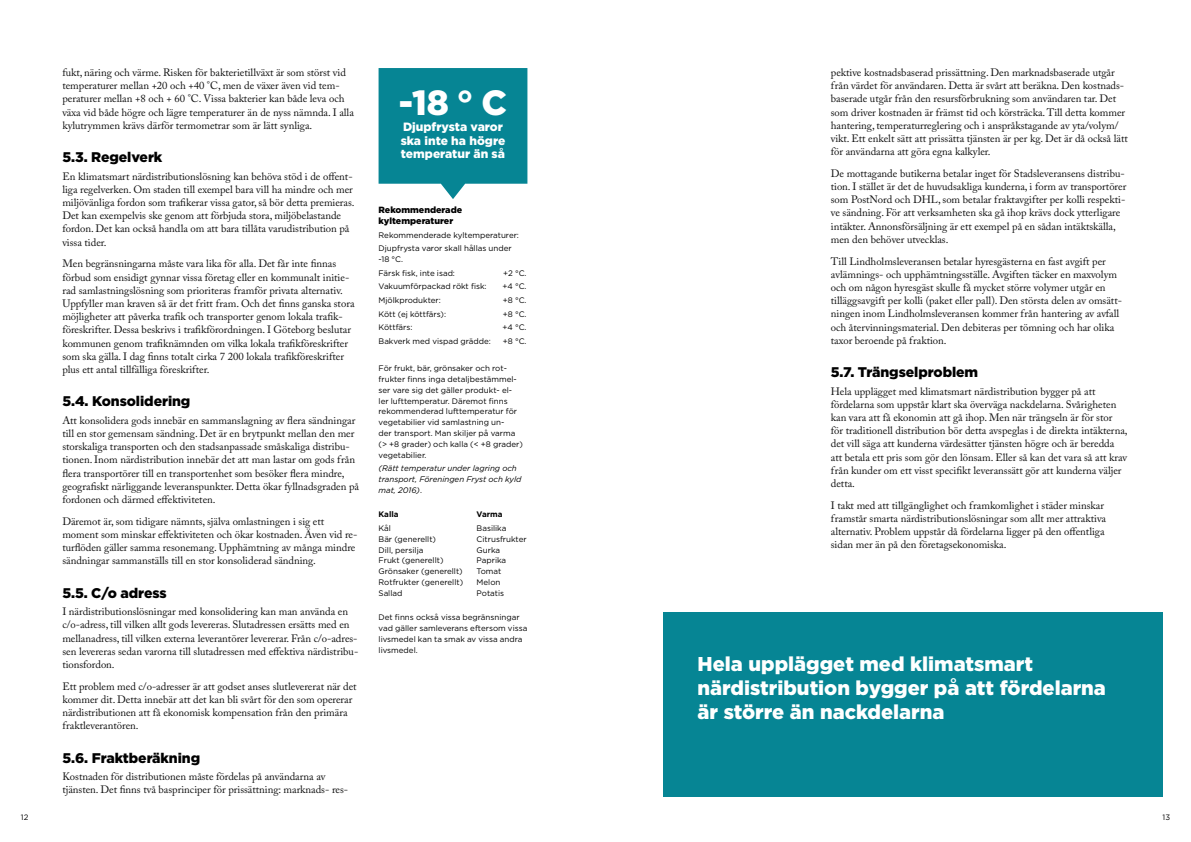
<style>
.page{position:relative;width:1191px;height:842px;background:#fff}
.page>*{position:absolute;margin:0;border:0;box-sizing:border-box;transform-origin:0 0}
.t1{font:900 35px "Gotham";color:#fff}
.t2{font:900 20px/24px "Gotham";color:#fff}
.Rubrik_4{font:900 14px "Gotham";letter-spacing:-.005em;color:#000}
.t3{font:900 12px/13.5px "Gotham";color:#fff}
.Brödtext{font:10.7px/13.2px "Adobe Caslon Pro";letter-spacing:-.005em;color:#0f0f0f}
.Gotham_Black{font:900 9px/10.8px "Gotham";color:#000}
.Gotham_Book{font:8px/10.8px "Gotham";color:#000}
.Gotham_Book-2{font:italic 8px/10.8px "Gotham";color:#000}
.Gotham_Book-3{font:700 8px "Gotham";color:#000}
.t4{font:7.8px "Gotham";color:#000}
.s1{font-style:normal}
</style>
<div class="page">
<div style="left:663px;top:612px;width:499px;height:185px;background:#068594"></div>
<svg style="left:378px;top:68px;width:149px;height:131px;background:#21929f"></svg>
<p class="Brödtext" style="left:62px;top:66px;width:293px">fukt, näring och värme. Risken för bakterietillväxt är som störst vid temperaturer mellan +20 och +40 °C, men de växer även vid tem&shy;peraturer mellan +8 och + 60 °C. Vissa bakterier kan både leva och växa vid både högre och lägre temperaturer än de nyss nämnda. I alla kylutrymmen krävs därför termometrar som är lätt synliga.</p>
<h4 class="Rubrik_4" style="left:62px;top:148px;width:102px">5.3. Regelverk</h4>
<p class="Brödtext" style="left:62px;top:169px;width:294px">En klimatsmart närdistributionslösning kan behöva stöd i de offent&shy;liga regelverken. Om staden till exempel bara vill ha mindre och mer miljövänliga fordon som trafikerar vissa gator, så bör detta premieras.<br>Det kan exempelvis ske genom att förbjuda stora, miljöbelastande fordon. Det kan också handla om att bara tillåta varudistribution på vissa tider.</p>
<p class="Brödtext" style="left:62px;top:257px;width:294px">Men begränsningarna måste vara lika för alla. Det får inte finnas förbud som ensidigt gynnar vissa företag eller en kommunalt initie&shy;rad samlastningslösning som prioriteras framför privata alternativ.<br>Uppfyller man kraven så är det fritt fram. Och det finns ganska stora möjligheter att påverka trafik och transporter genom lokala trafik&shy;föreskrifter. Dessa beskrivs i trafikförordningen. I Göteborg beslutar kommunen genom trafiknämnden om vilka lokala trafikföreskrifter som ska gälla. I dag finns totalt cirka 7 200 lokala trafikföreskrifter plus ett antal tillfälliga föreskrifter.</p>
<h4 class="Rubrik_4" style="left:62px;top:392px;width:130px">5.4. Konsolidering</h4>
<p class="Brödtext" style="left:62px;top:413px;width:298px">Att konsolidera gods innebär en sammanslagning av flera sändningar till en stor gemensam sändning. Det är en brytpunkt mellan den mer storskaliga transporten och den stadsanpassade småskaliga distribu&shy;tionen. Inom närdistribution innebär det att man lastar om gods från flera transportörer till en transportenhet som besöker flera mindre, geografiskt närliggande leveranspunkter. Detta ökar fyllnadsgraden på fordonen och därmed effektiviteten.</p>
<p class="Brödtext" style="left:62px;top:514px;width:296px">Däremot är, som tidigare nämnts, själva omlastningen i sig ett moment som minskar effektiviteten och ökar kostnaden. Även vid re&shy;turflöden gäller samma resonemang. Upphämtning av många mindre sändningar sammanställs till en stor konsoliderad sändning.</p>
<h4 class="Rubrik_4" style="left:62px;top:583px;width:106px">5.5. C/o adress</h4>
<p class="Brödtext" style="left:62px;top:605px;width:297px">I närdistributionslösningar med konsolidering kan man använda en c/o-adress, till vilken allt gods levereras. Slutadressen ersätts med en mellanadress, till vilken externa leverantörer levererar. Från c/o-adres&shy;sen levereras sedan varorna till slutadressen med effektiva närdistribu&shy;tionsfordon.</p>
<p class="Brödtext" style="left:62px;top:679px;width:296px">Ett problem med c/o-adresser är att godset anses slutlevererat när det kommer dit. Detta innebär att det kan bli svårt för den som opererar närdistributionen att få ekonomisk kompensation från den primära fraktleverantören.</p>
<h4 class="Rubrik_4" style="left:62px;top:748px;width:139px">5.6. Fraktberäkning</h4>
<p class="Brödtext" style="left:62px;top:770px;width:287px">Kostnaden för distributionen måste fördelas på användarna av tjänsten. Det finns två basprinciper för prissättning: marknads- res-</p>
<p class="t1" style="left:399px;top:79px;width:110px">-18 ° C</p>
<p class="t3" style="left:401px;top:120px;width:106px">Djupfrysta varor ska inte ha högre temperatur än så</p>
<p class="Gotham_Black" style="left:378px;top:205px;width:85px">Rekommenderade kyltemperaturer</p>
<p class="Gotham_Book" style="left:378px;top:229px;width:142px">Rekommenderade kyltemperaturer:</p>
<p class="Gotham_Book" style="left:378px;top:243px;width:135px">Djupfrysta varor skall hållas under -18 °C.</p>
<p class="Gotham_Book" style="left:378px;top:267px;width:78px">Färsk fisk, inte isad:</p>
<p class="Gotham_Book" style="left:503px;top:267px;width:25px">+2 °C.</p>
<p class="Gotham_Book" style="left:378px;top:281px;width:110px">Vakuumförpackad rökt fisk:</p>
<p class="Gotham_Book" style="left:502px;top:281px;width:26px">+4 °C.</p>
<p class="Gotham_Book" style="left:378px;top:295px;width:64px">Mjölkprodukter:</p>
<p class="Gotham_Book" style="left:503px;top:295px;width:25px">+8 °C.</p>
<p class="Gotham_Book" style="left:378px;top:308px;width:69px">Kött (ej köttfärs):</p>
<p class="Gotham_Book" style="left:503px;top:308px;width:25px">+8 °C.</p>
<p class="Gotham_Book" style="left:378px;top:322px;width:35px">Köttfärs:</p>
<p class="Gotham_Book" style="left:502px;top:322px;width:26px">+4 °C.</p>
<p class="Gotham_Book" style="left:378px;top:335px;width:114px">Bakverk med vispad grädde:</p>
<p class="Gotham_Book" style="left:503px;top:335px;width:25px">+8 °C.</p>
<p class="Gotham_Book" style="left:378px;top:363px;width:146px">För frukt, bär, grönsaker och rot&shy;frukter finns inga detaljbestämmel&shy;ser vare sig det gäller produkt- el&shy;ler lufttemperatur. Däremot finns rekommenderad lufttemperatur för vegetabilier vid samlastning un-<br>der transport. Man skiljer på varma (&gt; +8 grader) och kalla (&lt; +8 grader) vegetabilier.</p>
<p class="Gotham_Book-2" style="left:378px;top:463px;width:144px">(Rätt temperatur under lagring och transport, Föreningen Fryst och kyld mat, 2016)<span class="s1">.</span></p>
<p class="Gotham_Book-3" style="left:378px;top:509px;width:22px">Kalla</p>
<p class="Gotham_Book-3" style="left:476px;top:509px;width:27px">Varma</p>
<p class="Gotham_Book" style="left:378px;top:522px;width:14px">Kål</p>
<p class="Gotham_Book" style="left:476px;top:522px;width:31px">Basilika</p>
<p class="Gotham_Book" style="left:378px;top:533px;width:59px">Bär (generellt)</p>
<p class="Gotham_Book" style="left:476px;top:533px;width:52px">Citrusfrukter</p>
<p class="Gotham_Book" style="left:378px;top:544px;width:46px">Dill, persilja</p>
<p class="Gotham_Book" style="left:476px;top:544px;width:25px">Gurka</p>
<p class="Gotham_Book" style="left:378px;top:555px;width:66px">Frukt (generellt)</p>
<p class="Gotham_Book" style="left:476px;top:555px;width:31px">Paprika</p>
<p class="Gotham_Book" style="left:378px;top:566px;width:86px">Grönsaker (generellt)</p>
<p class="Gotham_Book" style="left:476px;top:566px;width:26px">Tomat</p>
<p class="Gotham_Book" style="left:378px;top:576px;width:86px">Rotfrukter (generellt)</p>
<p class="Gotham_Book" style="left:476px;top:576px;width:25px">Melon</p>
<p class="Gotham_Book" style="left:378px;top:587px;width:25px">Sallad</p>
<p class="Gotham_Book" style="left:476px;top:587px;width:29px">Potatis</p>
<p class="Gotham_Book" style="left:378px;top:612px;width:150px">Det finns också vissa begränsningar vad gäller samleverans eftersom vissa livsmedel kan ta smak av vissa andra livsmedel.</p>
<p class="Brödtext" style="left:831px;top:66px;width:298px">pektive kostnadsbaserad prissättning. Den marknadsbaserade utgår från värdet för användaren. Detta är svårt att beräkna. Den kostnads&shy;baserade utgår från den resursförbrukning som användaren tar. Det som driver kostnaden är främst tid och körsträcka. Till detta kommer hantering, temperaturreglering och i anspråkstagande av yta/volym/ vikt. Ett enkelt sätt att prissätta tjänsten är per kg. Det är då också lätt för användarna att göra egna kalkyler.</p>
<p class="Brödtext" style="left:831px;top:167px;width:297px">De mottagande butikerna betalar inget för Stadsleveransens distribu&shy;tion. I stället är det de huvudsakliga kunderna, i form av transportörer som PostNord och DHL, som betalar fraktavgifter per kolli respekti&shy;ve sändning. För att verksamheten ska gå ihop krävs dock ytterligare intäkter. Annonsförsäljning är ett exempel på en sådan intäktskälla, men den behöver utvecklas.</p>
<p class="Brödtext" style="left:831px;top:254px;width:293px">Till Lindholmsleveransen betalar hyresgästerna en fast avgift per avlämnings- och upphämtningsställe. Avgiften täcker en maxvolym och om någon hyresgäst skulle få mycket större volymer utgår en tilläggsavgift per kolli (paket eller pall). Den största delen av omsätt&shy;ningen inom Lindholmsleveransen kommer från hantering av avfall och återvinningsmaterial. Den debiteras per tömning och har olika taxor beroende på fraktion.</p>
<h4 class="Rubrik_4" style="left:831px;top:363px;width:149px">5.7. Trängselproblem</h4>
<p class="Brödtext" style="left:831px;top:384px;width:298px">Hela upplägget med klimatsmart närdistribution bygger på att fördelarna som uppstår klart ska överväga nackdelarna. Svårigheten kan vara att få ekonomin att gå ihop. Men när trängseln är för stor<br>för traditionell distribution bör detta avspeglas i de direkta intäkterna, det vill säga att kunderna värdesätter tjänsten högre och är beredda att betala ett pris som gör den lönsam. Eller så kan det vara så att krav från kunder om ett visst specifikt leveranssätt gör att kunderna väljer detta.</p>
<p class="Brödtext" style="left:831px;top:498px;width:277px">I takt med att tillgänglighet och framkomlighet i städer minskar framstår smarta närdistributionslösningar som allt mer attraktiva alternativ. Problem uppstår då fördelarna ligger på den offentliga sidan mer än på den företagsekonomiska.</p>
<p class="t2" style="left:697px;top:652px;width:410px">Hela upplägget med klimatsmart närdistribution bygger på att fördelarna är större än nackdelarna</p>
<p class="t4" style="left:21px;top:812px;width:9px">12</p>
<p class="t4" style="left:1162px;top:812px;width:9px">13</p>
</div>
